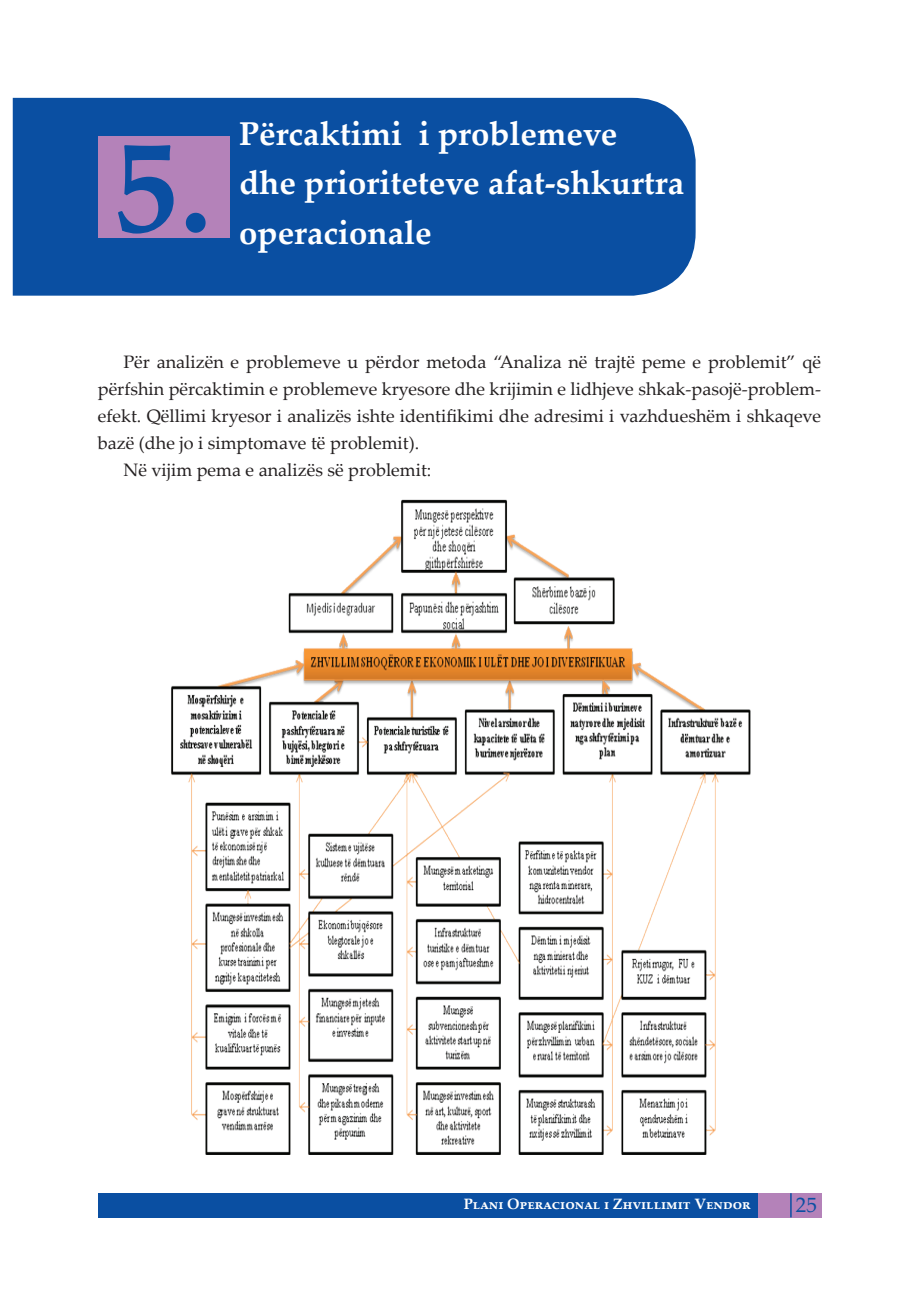
<style>
.page{position:relative;width:919px;height:1289px;background:#fff}
.page>*{position:absolute;margin:0;border:0;box-sizing:border-box;transform-origin:0 0}
.nentituj{font:700 129px "Palatino Linotype";color:#0a4fa2}
.teksti{font:700 33px/49.5px "Palatino Linotype";color:#fff}
.t1{font:21px "Palatino Linotype";color:#0a4fa2}
.teksti-2{font:18px/27px "Palatino Linotype";color:#231f20;text-align:justify}
.t2{font:700 15px "Palatino Linotype";color:#fff}
</style>
<div class="page">
<div style="left:756px;top:1193px;width:65px;height:24px;background:#b482b9"></div>
<div style="left:98px;top:1193px;width:659px;height:24px;background:#0a4fa2"></div>
<svg style="left:790px;top:1193px;width:1px;height:24px"></svg>
<div style="left:13px;top:98px;width:682px;height:198px;background:#0a4fa2"></div>
<div style="left:98px;top:136px;width:131px;height:101px;background:#b482b9"></div>
<img style="left:171px;top:499px;width:579px;height:655px">
<p class="nentituj" style="left:115px;top:95px;width:98px">5.</p>
<p class="teksti" style="left:239px;top:107px;width:446px">Përcaktimi i problemeve<br>dhe prioriteteve afat-shkurtra operacionale</p>
<p class="teksti-2" style="left:98px;top:348px;width:724px;text-indent:26px">Për analizën e problemeve u përdor metoda “Analiza në trajtë peme e problemit” që përfshin përcaktimin e problemeve kryesore dhe krijimin e lidhjeve shkak-pasojë-problem&shy;efekt. Qëllimi kryesor i analizës ishte identifikimi dhe adresimi i vazhdueshëm i shkaqeve bazë (dhe jo i simptomave të problemit).</p>
<p class="teksti-2" style="left:123px;top:456px;width:309px">Në vijim pema e analizës së problemit:</p>
<p class="t2" style="left:463px;top:1193px;width:288px">Plani Operacional i Zhvillimit Vendor</p>
<p class="t1" style="left:795px;top:1190px;width:22px">25</p>
</div>
